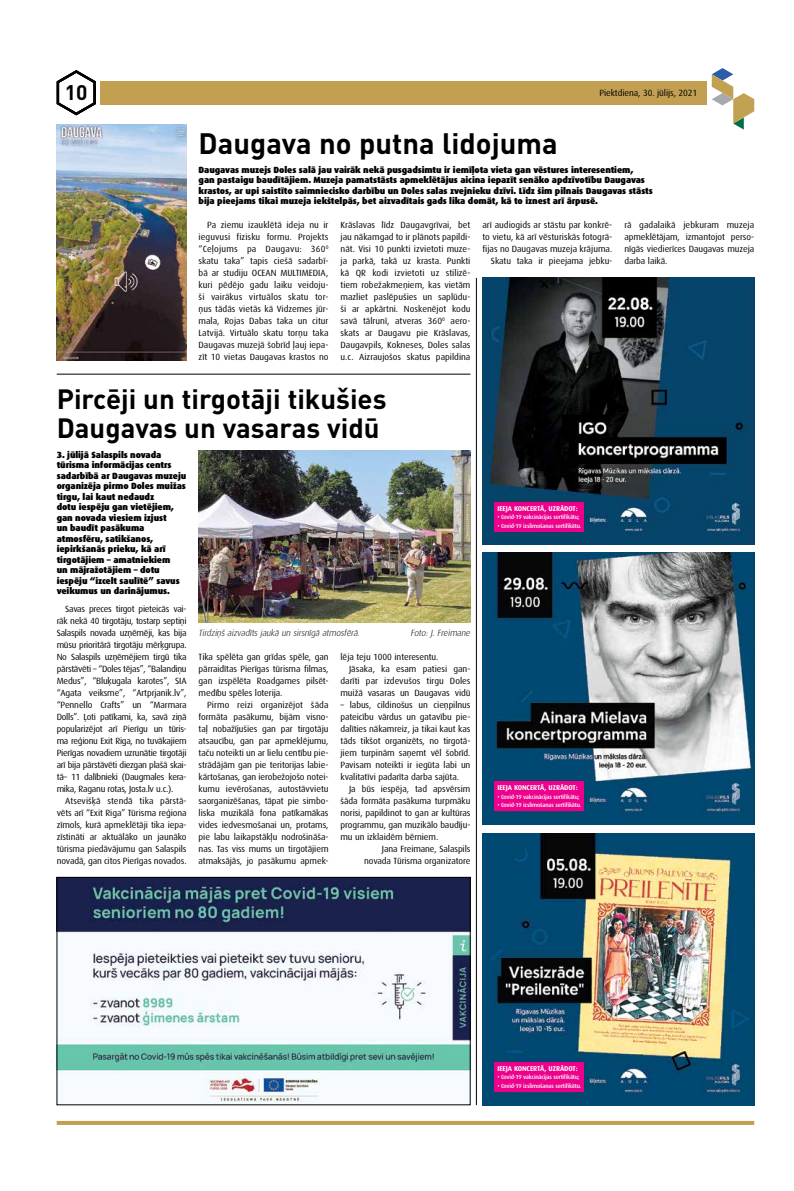
<style>
.page{position:relative;width:794px;height:1191px;background:#fff}
.page>*{position:absolute;margin:0;border:0;box-sizing:border-box;transform-origin:0 0}
.t1{font:700 29.2px "DIN Pro";color:#000}
.t2{font:700 27.6px/29.1px "DIN Pro";color:#000}
.t3{font:700 20.9px "DIN Pro";color:#000}
.t4{font:9px/12px "Dax Pro";letter-spacing:-.01em;color:#000;text-align:justify}
.t5{font:900 9px/10.5px "Dax Pro";letter-spacing:-.01em;color:#000}
.t6{font:italic 300 9px "Dax Pro";color:#000}
.t7{font:700 7px "Dax Pro";letter-spacing:-.01em;color:#fff}
.t8{font:500 6px "Dax Pro";letter-spacing:-.03em;color:#fff}
</style>
<div class="page">
<svg style="left:711px;top:68px;width:43px;height:62px"></svg>
<div style="left:100px;top:81px;width:606px;height:24px;background:#c3a051"></div>
<svg style="left:57px;top:70px;width:39px;height:45px"></svg>
<hr style="left:57px;top:1121px;width:697px;height:4px;background:#c39f50">
<img style="left:57px;top:124px;width:130px;height:237px">
<img style="left:199px;top:451px;width:271px;height:171px">
<img style="left:59px;top:879px;width:409px;height:223px">
<div style="left:57px;top:877px;width:413px;height:228px;border:1px solid #000"></div>
<img style="left:482px;top:278px;width:272px;height:266px">
<img style="left:482px;top:552px;width:272px;height:272px">
<img style="left:482px;top:833px;width:272px;height:272px">
<hr style="left:57px;top:374px;width:413px;height:1px;background:#000">
<hr style="left:476px;top:278px;width:1px;height:827px;background:#000">
<div style="left:495px;top:502px;width:89px;height:29px;background:#ec008c"></div>
<div style="left:495px;top:781px;width:89px;height:29px;background:#ec008c"></div>
<div style="left:495px;top:1062px;width:89px;height:29px;background:#ec008c"></div>
<h3 class="t3" style="left:65px;top:78px;width:24px">10</h3>
<p class="t4" style="left:599px;top:86px;width:99px">Piektdiena, 30. jūlijs, 2021</p>
<h1 class="t1" style="left:199px;top:124px;width:360px">Daugava no putna lidojuma</h1>
<p class="t5" style="left:199px;top:164px;width:456px">Daugavas muzejs Doles salā jau vairāk nekā pusgadsimtu ir iemīļota vieta gan vēstures interesentiem,<br>gan pastaigu baudītājiem. Muzeja pamatstāsts apmeklētājus aicina iepazīt senāko apdzīvotību Daugavas krastos, ar upi saistīto saimniecisko darbību un Doles salas zvejnieku dzīvi. Līdz šim pilnais Daugavas stāsts bija pieejams tikai muzeja iekštelpās, bet aizvadītais gads lika domāt, kā to iznest arī ārpusē.</p>
<p class="t4" style="left:199px;top:219px;width:131px;text-indent:9px">Pa ziemu izauklētā ideja nu ir ieguvusi fizisku formu. Projekts “Ceļojums pa Daugavu: 360<sup>0 </sup>skatu taka” tapis ciešā sadarbī&shy;bā ar studiju OCEAN MULTIMEDIA, kuri pēdējo gadu laiku veidoju&shy;ši vairākus virtuālos skatu tor&shy;ņus tādās vietās kā Vidzemes jūr&shy;mala, Rojas Dabas taka un citur Latvijā. Virtuālo skatu torņu taka Daugavas muzejā šobrīd ļauj iepa&shy;zīt 10 vietas Daugavas krastos no</p>
<p class="t4" style="left:340px;top:219px;width:131px">Krāslavas līdz Daugavgrīvai, bet jau nākamgad to ir plānots papildi&shy;nāt. Visi 10 punkti izvietoti muze&shy;ja parkā, takā uz krasta. Punkti kā QR kodi izvietoti uz stilizē&shy;tiem robežakmeņiem, kas vietām mazliet paslēpušies un saplūdu&shy;ši ar apkārtni. Noskenējot kodu savā tālrunī, atveras 360<sup>0</sup> aero&shy;skats ar Daugavu pie Krāslavas, Daugavpils, Kokneses, Doles salas u.c. Aizraujošos skatus papildina</p>
<p class="t4" style="left:482px;top:219px;width:131px;text-align:right">arī audiogids ar stāstu par konkrē&shy;to vietu, kā arī vēsturiskās fotogrā&shy;fijas no Daugavas muzeja krājuma.<br>Skatu taka ir pieejama jebku-</p>
<p class="t4" style="left:624px;top:219px;width:131px">rā gadalaikā jebkuram muzeja apmeklētājam, izmantojot perso&shy;nīgās viedierīces Daugavas muzeja darba laikā.</p>
<h2 class="t2" style="left:57px;top:383px;width:331px">Pircēji un tirgotāji tikušies<br>Daugavas un vasaras vidū</h2>
<p class="t5" style="left:57px;top:449px;width:131px">3. jūlijā Salaspils novada tūrisma informācijas centrs sadarbībā ar Daugavas muzeju organizēja pirmo Doles muižas tirgu, lai kaut nedaudz<br>dotu iespēju gan vietējiem, gan novada viesiem izjust<br>un baudīt pasākuma atmosfēru, satikšanos, iepirkšanās prieku, kā arī tirgotājiem – amatniekiem<br>un mājražotājiem – dotu iespēju “izcelt saulītē” savus veikumus un darinājumus.</p>
<p class="t4" style="left:57px;top:603px;width:131px;text-indent:9px">Savas preces tirgot pieteicās vai&shy;rāk nekā 40 tirgotāju, tostarp septiņi Salaspils novada uzņēmēji, kas bija mūsu prioritārā tirgotāju mērķgrupa.<br>No Salaspils uzņēmējiem tirgū tika pārstāvēti – “Doles tējas”, “Balandiņu Medus”, “Bluķugala karotes”, SIA “Agata veiksme”, “Artprjanik.lv”, “Pennello Crafts” un “Marmara Dolls”. Ļoti patīkami, ka, savā ziņā popularizējot arī Pierīgu un tūris&shy;ma reģionu Exit Riga, no tuvākajiem Pierīgas novadiem uzrunātie tirgotāji arī bija pārstāvēti diezgan plašā skai&shy;tā– 11 dalībnieki (Daugmales kera&shy;mika, Raganu rotas, Josta.lv u.c.).</p>
<p class="t4" style="left:57px;top:795px;width:131px;text-indent:9px">Atsevišķā stendā tika pārstā&shy;vēts arī “Exit Riga” Tūrisma reģiona zīmols, kurā apmeklētāji tika iepa&shy;zīstināti ar aktuālāko un jaunāko tūrisma piedāvājumu gan Salaspils novadā, gan citos Pierīgas novados.</p>
<p class="t6" style="left:199px;top:627px;width:164px">Tirdziņš aizvadīts jaukā un sirsnīgā atmosfērā.</p>
<p class="t6" style="left:410px;top:627px;width:63px">Foto: J. Freimane</p>
<p class="t4" style="left:199px;top:651px;width:131px">Tika spēlēta gan grīdas spēle, gan pārraidītas Pierīgas tūrisma filmas, gan izspēlēta Roadgames pilsēt&shy;medību spēles loterija.</p>
<p class="t4" style="left:199px;top:699px;width:131px;text-indent:9px">Pirmo reizi organizējot šāda formāta pasākumu, bijām visno&shy;taļ nobažījušies gan par tirgotāju atsaucību, gan par apmeklējumu, taču noteikti un ar lielu centību pie&shy;strādājām gan pie teritorijas labie&shy;kārtošanas, gan ierobežojošo notei&shy;kumu ievērošanas, autostāvvietu saorganizēšanas, tāpat pie simbo&shy;liska muzikālā fona patīkamākas vides iedvesmošanai un, protams, pie labu laikapstākļu nodrošināša&shy;nas. Tas viss mums un tirgotājiem atmaksājās, jo pasākumu apmek-</p>
<p class="t4" style="left:340px;top:651px;width:99px">lēja teju 1000 interesentu.</p>
<p class="t4" style="left:349px;top:663px;width:123px">Jāsaka, ka esam patiesi gan-</p>
<p class="t4" style="left:340px;top:675px;width:131px">darīti par izdevušos tirgu Doles</p>
<p class="t4" style="left:340px;top:687px;width:131px">muižā vasaras un Daugavas vidū</p>
<p class="t4" style="left:340px;top:699px;width:131px">– labus, cildinošus un cieņpilnus pateicību vārdus un gatavību pie&shy;dalīties nākamreiz, ja tikai kaut kas tāds tikšot organizēts, no tirgotā&shy;jiem turpinām saņemt vēl šobrīd.<br>Pavisam noteikti ir iegūta labi un kvalitatīvi padarīta darba sajūta.</p>
<p class="t4" style="left:349px;top:783px;width:123px">Ja būs iespēja, tad apsvērsim</p>
<p class="t4" style="left:340px;top:795px;width:131px">šāda formāta pasākuma turpmāku</p>
<p class="t4" style="left:340px;top:807px;width:131px">norisi, papildinot to gan ar kultūras</p>
<p class="t4" style="left:340px;top:819px;width:131px">programmu, gan muzikālo baudīju-</p>
<p class="t4" style="left:340px;top:831px;width:99px">mu un izklaidēm bērniem.</p>
<p class="t4" style="left:382px;top:843px;width:90px">Jana Freimane, Salaspils</p>
<p class="t4" style="left:364px;top:855px;width:108px">novada Tūrisma organizatore</p>
<p class="t7" style="left:497px;top:504px;width:82px">IEEJA KONCERTĀ, UZRĀDOT:</p>
<p class="t8" style="left:497px;top:513px;width:84px">• Covid-19 vakcinācijas sertifikātu;</p>
<p class="t8" style="left:497px;top:522px;width:85px">• Covid-19 izslimošanas sertifikātu.</p>
<p class="t7" style="left:497px;top:783px;width:82px">IEEJA KONCERTĀ, UZRĀDOT:</p>
<p class="t8" style="left:497px;top:792px;width:84px">• Covid-19 vakcinācijas sertifikātu;</p>
<p class="t8" style="left:497px;top:801px;width:85px">• Covid-19 izslimošanas sertifikātu.</p>
<p class="t7" style="left:497px;top:1063px;width:82px">IEEJA KONCERTĀ, UZRĀDOT:</p>
<p class="t8" style="left:497px;top:1073px;width:84px">• Covid-19 vakcinācijas sertifikātu;</p>
<p class="t8" style="left:497px;top:1081px;width:85px">• Covid-19 izslimošanas sertifikātu.</p>
</div>
